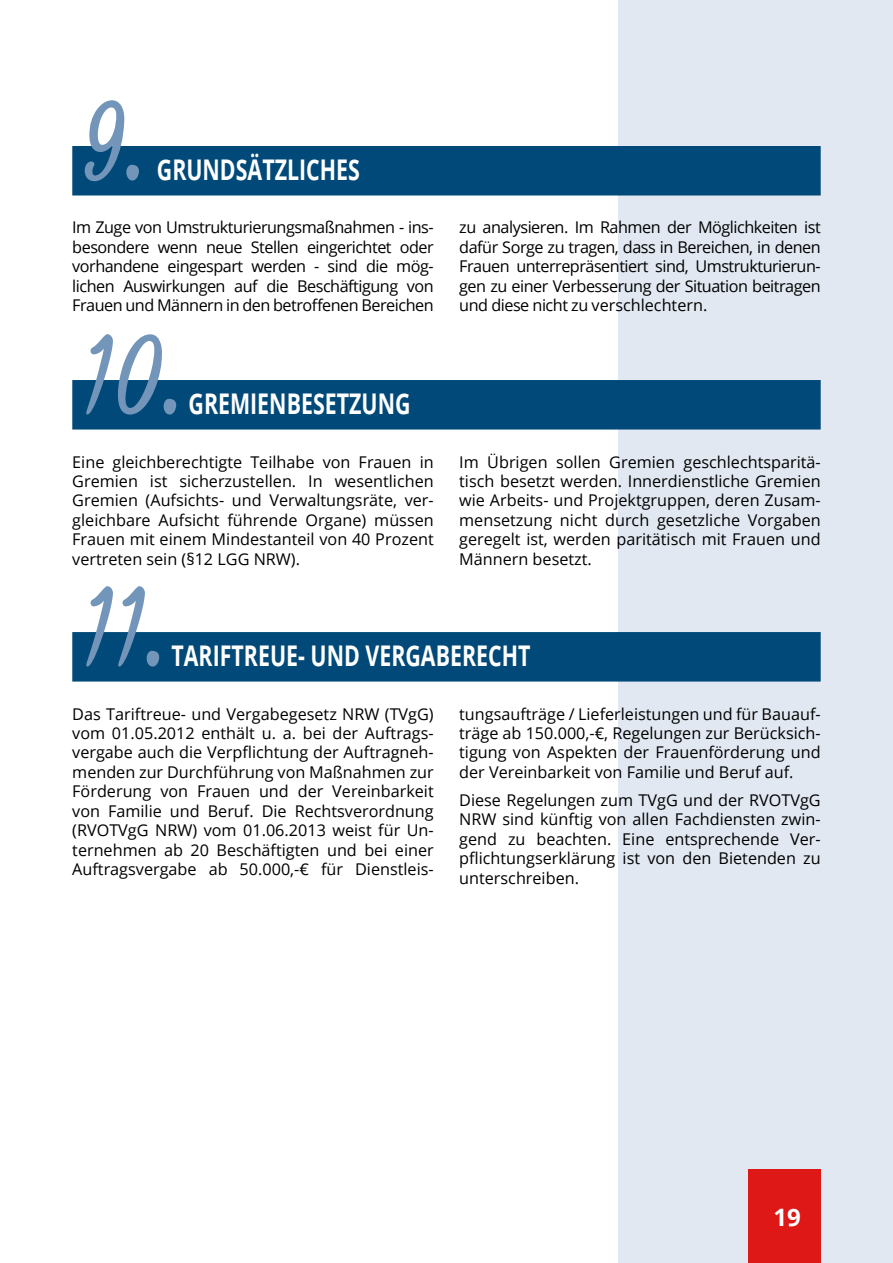
<style>
.page{position:relative;width:893px;height:1263px;background:#fff}
.page>*{position:absolute;margin:0;border:0;box-sizing:border-box;transform-origin:0 0}
.t1{font:105px "Courgette";color:#7295b9;scale:.75 1}
.t2{font:700 28.5px "Open Sans";color:#fff;scale:.75 1}
.t3{font:700 24px "Open Sans";color:#fff}
.t4{font:16.2px/19.5px "Open Sans";color:#000;text-align:justify}
</style>
<div class="page">
<div style="left:619px;top:0;width:274px;height:1263px;background:#e1e8f1"></div>
<div style="left:748px;top:1169px;width:73px;height:94px;background:#de1817"></div>
<div style="left:72px;top:146px;width:749px;height:49px;background:#004978"></div>
<div style="left:72px;top:380px;width:749px;height:49px;background:#004978"></div>
<div style="left:72px;top:632px;width:749px;height:49px;background:#004978"></div>
<h1 class="t1" style="left:81px;top:77px;width:88px">9.</h1>
<h2 class="t2" style="left:157px;top:150px;width:272px">GRUNDSÄTZLICHES</h2>
<p class="t4" style="left:72px;top:217px;width:363px">Im Zuge von Umstrukturierungsmaßnahmen - ins&shy;besondere wenn neue Stellen eingerichtet oder vorhandene eingespart werden - sind die mög&shy;lichen Auswirkungen auf die Beschäftigung von Frauen und Männern in den betroffenen Bereichen</p>
<p class="t4" style="left:459px;top:217px;width:363px">zu analysieren. Im Rahmen der Möglichkeiten ist dafür Sorge zu tragen, dass in Bereichen, in denen Frauen unterrepräsentiert sind, Umstrukturierun&shy;gen zu einer Verbesserung der Situation beitragen und diese nicht zu verschlechtern.</p>
<h1 class="t1" style="left:81px;top:311px;width:138px">10.</h1>
<h2 class="t2" style="left:189px;top:384px;width:297px">GREMIENBESETZUNG</h2>
<p class="t4" style="left:72px;top:451px;width:363px">Eine gleichberechtigte Teilhabe von Frauen in Gremien ist sicherzustellen. In wesentlichen Gremien (Aufsichts- und Verwaltungsräte, ver&shy;gleichbare Aufsicht führende Organe) müssen Frauen mit einem Mindestanteil von 40 Prozent vertreten sein (§12 LGG NRW).</p>
<p class="t4" style="left:459px;top:451px;width:363px">Im Übrigen sollen Gremien geschlechtsparitä&shy;tisch besetzt werden. Innerdienstliche Gremien wie Arbeits- und Projektgruppen, deren Zusam&shy;mensetzung nicht durch gesetzliche Vorgaben geregelt ist, werden paritätisch mit Frauen und Männern besetzt.</p>
<h1 class="t1" style="left:81px;top:563px;width:115px">11.</h1>
<h2 class="t2" style="left:172px;top:636px;width:480px">TARIFTREUE- UND VERGABERECHT</h2>
<p class="t4" style="left:72px;top:703px;width:363px">Das Tariftreue- und Vergabegesetz NRW (TVgG) vom 01.05.2012 enthält u. a. bei der Auftrags&shy;vergabe auch die Verpflichtung der Auftragneh&shy;menden zur Durchführung von Maßnahmen zur Förderung von Frauen und der Vereinbarkeit von Familie und Beruf. Die Rechtsverordnung (RVOTVgG NRW) vom 01.06.2013 weist für Un&shy;ternehmen ab 20 Beschäftigten und bei einer Auftragsvergabe ab 50.000,-€ für Dienstleis-</p>
<p class="t4" style="left:459px;top:703px;width:363px">tungsaufträge / Lieferleistungen und für Bauauf&shy;träge ab 150.000,-€, Regelungen zur Berücksich&shy;tigung von Aspekten der Frauenförderung und der Vereinbarkeit von Familie und Beruf auf.</p>
<p class="t4" style="left:459px;top:790px;width:363px">Diese Regelungen zum TVgG und der RVOTVgG NRW sind künftig von allen Fachdiensten zwin&shy;gend zu beachten. Eine entsprechende Ver&shy;pflichtungserklärung ist von den Bietenden zu unterschreiben.</p>
<h3 class="t3" style="left:773px;top:1200px;width:29px">19</h3>
</div>
